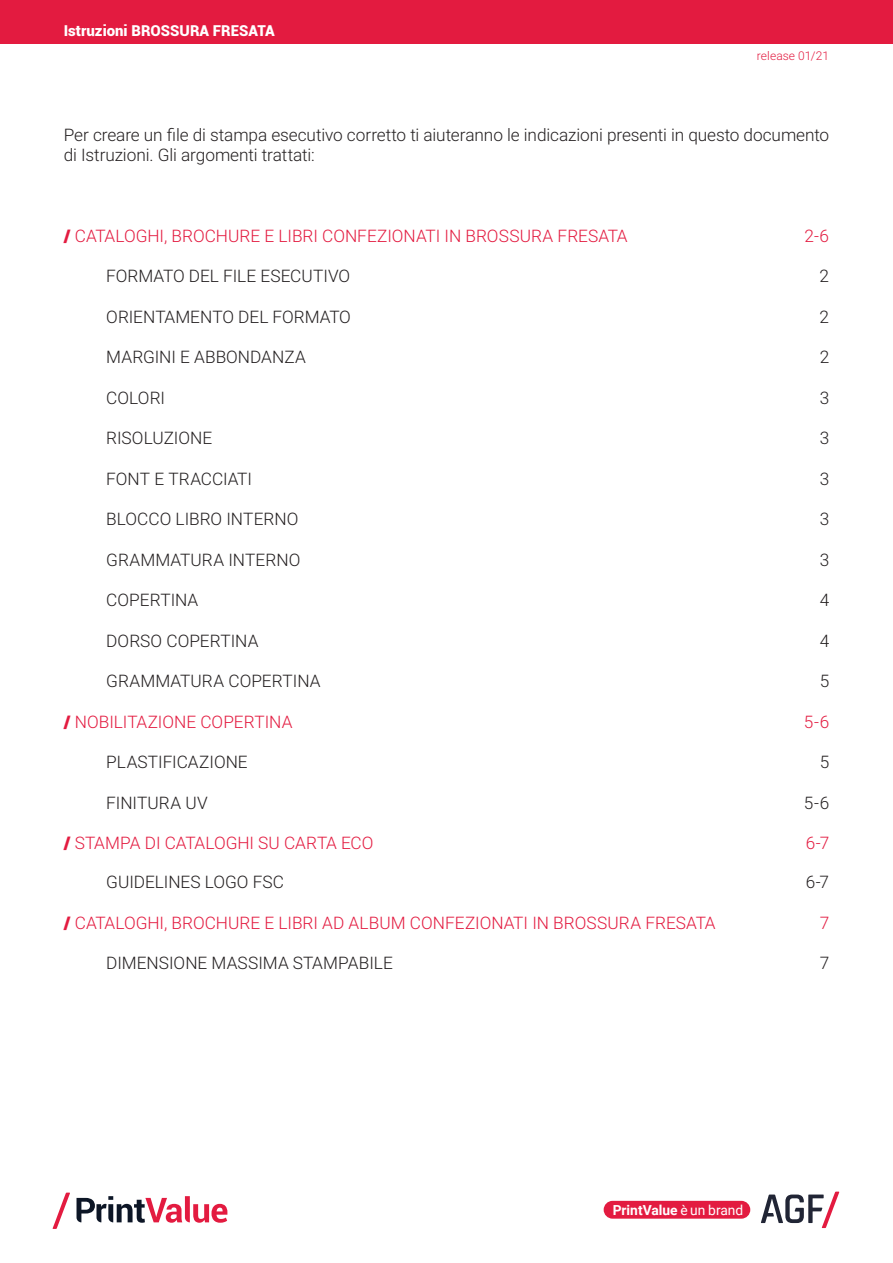
<style>
.page{position:relative;width:893px;height:1263px;background:#fff}
.page>*{position:absolute;margin:0;border:0;box-sizing:border-box;transform-origin:0 0}
.t1{font:300 17.25px/20.2px "Roboto";letter-spacing:-.005em;color:#231f20}
.t2{font:300 17.25px "Roboto";color:#e31b40}
.t3{font:900 15px "Roboto";color:#fff}
.t4{font:700 13.8px "Roboto";color:#fff}
.t5{font:300 12px "Roboto";letter-spacing:.005em;color:#e31b40}
.s1{font-weight:900}
.s2{font-weight:400}
</style>
<div class="page">
<svg style="left:53px;top:1192px;width:17px;height:37px"></svg>
<svg style="left:77px;top:1196px;width:150px;height:27px"></svg>
<div style="left:604px;top:1201px;width:146px;height:18px;background:#e31b40;border-radius:9px"></div>
<svg style="left:761px;top:1191px;width:78px;height:37px"></svg>
<div style="left:0;top:0;width:893px;height:43px;background:#e31b40"></div>
<p class="t3" style="left:64px;top:20px;width:212px">Istruzioni BROSSURA FRESATA</p>
<p class="t5" style="left:757px;top:47px;width:74px">release 01/21</p>
<p class="t1" style="left:64px;top:124px;width:767px">Per creare un file di stampa esecutivo corretto ti aiuteranno le indicazioni presenti in questo documento di Istruzioni. Gli argomenti trattati:</p>
<p class="t2" style="left:64px;top:224px;width:565px"><span class="s1">/</span> CATALOGHI, BROCHURE E LIBRI CONFEZIONATI IN BROSSURA FRESATA</p>
<p class="t2" style="left:805px;top:224px;width:26px">2-6</p>
<p class="t1" style="left:106px;top:265px;width:245px">FORMATO DEL FILE ESECUTIVO</p>
<p class="t1" style="left:820px;top:265px;width:11px">2</p>
<p class="t1" style="left:106px;top:306px;width:246px">ORIENTAMENTO DEL FORMATO</p>
<p class="t1" style="left:820px;top:306px;width:11px">2</p>
<p class="t1" style="left:106px;top:346px;width:201px">MARGINI E ABBONDANZA</p>
<p class="t1" style="left:820px;top:346px;width:11px">2</p>
<p class="t1" style="left:106px;top:387px;width:60px">COLORI</p>
<p class="t1" style="left:820px;top:387px;width:11px">3</p>
<p class="t1" style="left:106px;top:427px;width:107px">RISOLUZIONE</p>
<p class="t1" style="left:820px;top:427px;width:11px">3</p>
<p class="t1" style="left:106px;top:468px;width:147px">FONT E TRACCIATI</p>
<p class="t1" style="left:820px;top:468px;width:11px">3</p>
<p class="t1" style="left:106px;top:508px;width:194px">BLOCCO LIBRO INTERNO</p>
<p class="t1" style="left:820px;top:508px;width:11px">3</p>
<p class="t1" style="left:106px;top:549px;width:196px">GRAMMATURA INTERNO</p>
<p class="t1" style="left:820px;top:549px;width:11px">3</p>
<p class="t1" style="left:106px;top:589px;width:94px">COPERTINA</p>
<p class="t1" style="left:820px;top:589px;width:11px">4</p>
<p class="t1" style="left:106px;top:630px;width:154px">DORSO COPERTINA</p>
<p class="t1" style="left:820px;top:630px;width:11px">4</p>
<p class="t1" style="left:106px;top:670px;width:216px">GRAMMATURA COPERTINA</p>
<p class="t1" style="left:820px;top:670px;width:11px">5</p>
<p class="t2" style="left:64px;top:710px;width:230px"><span class="s1">/</span> NOBILITAZIONE COPERTINA</p>
<p class="t2" style="left:804px;top:710px;width:27px">5-6</p>
<p class="t1" style="left:106px;top:751px;width:143px">PLASTIFICAZIONE</p>
<p class="t1" style="left:820px;top:751px;width:11px">5</p>
<p class="t1" style="left:106px;top:792px;width:103px">FINITURA UV</p>
<p class="t1" style="left:804px;top:792px;width:27px">5-6</p>
<p class="t2" style="left:64px;top:831px;width:311px"><span class="s1">/</span> STAMPA DI CATALOGHI SU CARTA ECO</p>
<p class="t2" style="left:806px;top:831px;width:25px">6-7</p>
<p class="t1" style="left:106px;top:871px;width:179px">GUIDELINES LOGO FSC</p>
<p class="t1" style="left:806px;top:871px;width:25px">6-7</p>
<p class="t2" style="left:64px;top:911px;width:653px"><span class="s1">/</span> CATALOGHI, BROCHURE E LIBRI AD ALBUM CONFEZIONATI IN BROSSURA FRESATA</p>
<p class="t2" style="left:820px;top:911px;width:11px">7</p>
<p class="t1" style="left:106px;top:952px;width:288px">DIMENSIONE MASSIMA STAMPABILE</p>
<p class="t1" style="left:820px;top:952px;width:11px">7</p>
<p class="t4" style="left:613px;top:1200px;width:132px">PrintValue <span class="s2">è un brand</span></p>
</div>
